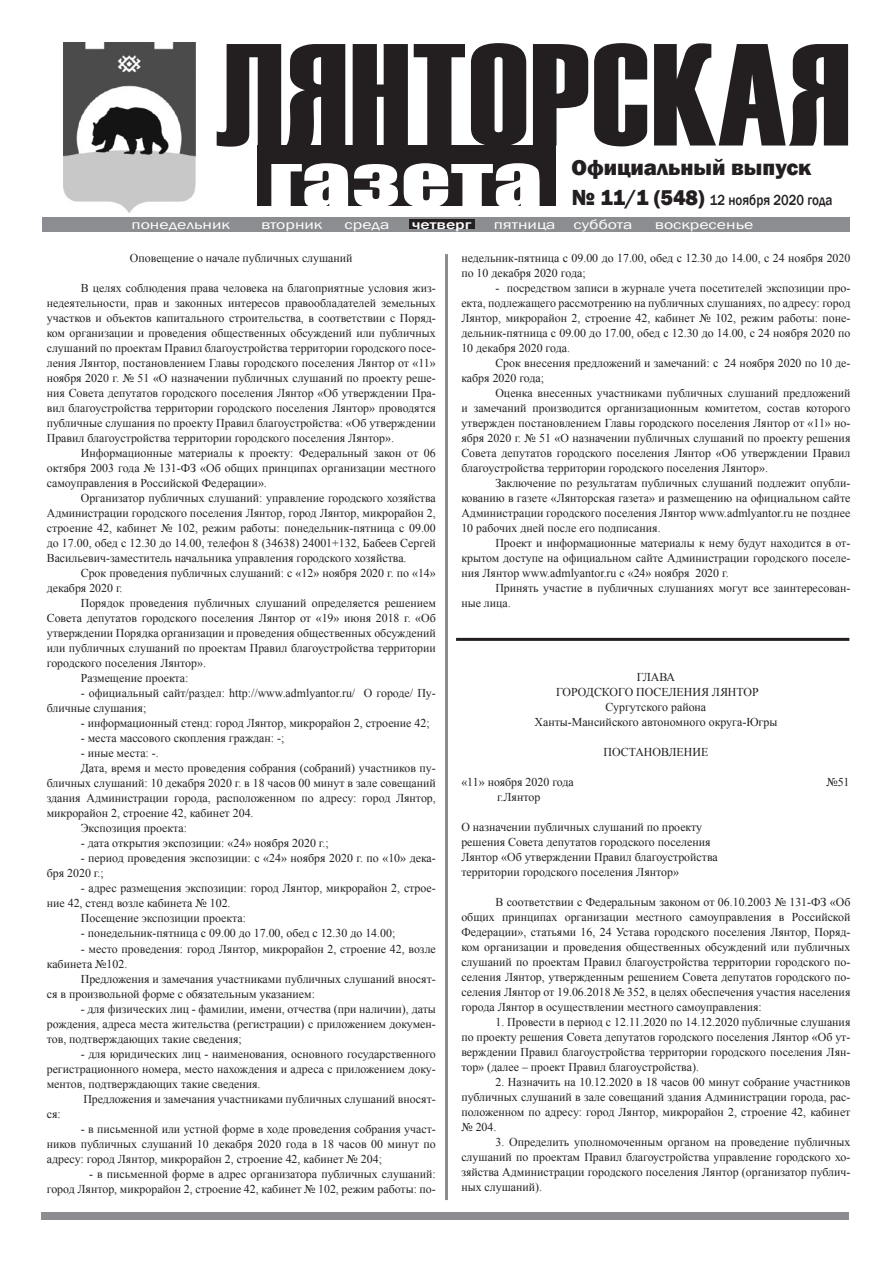
<style>
.page{position:relative;width:893px;height:1263px;background:#fff}
.page>*{position:absolute;margin:0;border:0;box-sizing:border-box;transform-origin:0 0}
.t1{font:144.9px "Haettenschweiler";letter-spacing:.01em;color:#231f20;scale:1.09 1}
.t2{font:66.75px "Impact";color:#fff;scale:1.47 1}
.t3{font:800 22.5px "Franklin Gothic";color:#231f20}
.t4{font:500 15px "Franklin Gothic";color:#231f20;scale:.87 1}
.t5{font:13.35px "Franklin Gothic";color:#fff;scale:1.33 1}
.t6{font:500 13.35px "Franklin Gothic";color:#fff;scale:1.33 1}
.t7{font:12px/15px "Times New Roman";color:#231f20;text-align:justify}
.s1{font-weight:800;font-size:22.5px}
.s2{font-weight:800;font-size:22.05px}
</style>
<div class="page">
<div style="left:258px;top:145px;width:298px;height:61px;background:#231f20"></div>
<img style="left:64px;top:43px;width:132px;height:170px">
<div style="left:41px;top:1213px;width:808px;height:7px;background:#8b8d90"></div>
<div style="left:43px;top:217px;width:807px;height:15px;background:#8b8d90"></div>
<div style="left:409px;top:220px;width:66px;height:9px;background:#231f20"></div>
<hr style="left:445px;top:254px;width:3px;height:946px;background:#8b8d90">
<hr style="left:456px;top:638px;width:393px;height:3px;background:#231f20">
<p class="t1" style="left:215px;top:-3px;width:586px">ЛЯНТОРСКАЯ</p>
<p class="t2" style="left:268px;top:129px;width:189px">газета</p>
<p class="t3" style="left:571px;top:153px;width:241px">Официальный выпуск</p>
<p class="t4" style="left:572px;top:191px;width:301px"><span class="s1">№ 11/1</span> <span class="s2">(548)</span> 12 ноября 2020 года</p>
<p class="t5" style="left:132px;top:216px;width:75px">понедельник</p>
<p class="t5" style="left:261px;top:216px;width:48px">вторник</p>
<p class="t5" style="left:345px;top:216px;width:35px">среда</p>
<p class="t6" style="left:412px;top:216px;width:46px">четверг</p>
<p class="t5" style="left:494px;top:216px;width:48px">пятница</p>
<p class="t5" style="left:573px;top:216px;width:46px">суббота</p>
<p class="t5" style="left:655px;top:216px;width:76px">воскресенье</p>
<p class="t7" style="left:130px;top:251px;width:224px">Оповещение о начале публичных слушаний</p>
<p class="t7" style="left:47px;top:281px;width:391px;text-indent:34px">В целях соблюдения права человека на благоприятные условия жиз&shy;недеятельности, прав и законных интересов правообладателей земельных участков и объектов капитального строительства, в соответствии с Поряд&shy;ком организации и проведения общественных обсуждений или публичных слушаний по проектам Правил благоустройства территории городского посе&shy;ления Лянтор, постановлением Главы городского поселения Лянтор от «11» ноября 2020 г. № 51 «О назначении публичных слушаний по проекту реше&shy;ния Совета депутатов городского поселения Лянтор «Об утверждении Пра&shy;вил благоустройства территории городского поселения Лянтор» проводятся публичные слушания по проекту Правил благоустройства: «Об утверждении Правил благоустройства территории городского поселения Лянтор».</p>
<p class="t7" style="left:47px;top:446px;width:391px;text-indent:34px">Информационные материалы к проекту: Федеральный закон от 06 октября 2003 года № 131-ФЗ «Об общих принципах организации местного самоуправления в Российской Федерации».</p>
<p class="t7" style="left:47px;top:491px;width:391px;text-indent:34px">Организатор публичных слушаний: управление городского хозяйства Администрации городского поселения Лянтор, город Лянтор, микрорайон 2, строение 42, кабинет № 102, режим работы: понедельник-пятница с 09.00 до 17.00, обед с 12.30 до 14.00, телефон 8 (34638) 24001+132, Бабеев Сергей Васильевич-заместитель начальника управления городского хозяйства.</p>
<p class="t7" style="left:47px;top:566px;width:391px;text-indent:34px">Срок проведения публичных слушаний: с «12» ноября 2020 г. по «14» декабря 2020 г.</p>
<p class="t7" style="left:47px;top:596px;width:391px;text-indent:34px">Порядок проведения публичных слушаний определяется решением Совета депутатов городского поселения Лянтор от «19» июня 2018 г. «Об утверждении Порядка организации и проведения общественных обсуждений или публичных слушаний по проектам Правил благоустройства территории городского поселения Лянтор».</p>
<p class="t7" style="left:81px;top:671px;width:109px">Размещение проекта:</p>
<p class="t7" style="left:47px;top:686px;width:391px;text-indent:34px">- официальный сайт/раздел: http://www.admlyantor.ru/ О городе/ Пу&shy;бличные слушания;</p>
<p class="t7" style="left:81px;top:716px;width:350px">- информационный стенд: город Лянтор, микрорайон 2, строение 42;</p>
<p class="t7" style="left:81px;top:731px;width:205px">- места массового скопления граждан: -;</p>
<p class="t7" style="left:81px;top:746px;width:80px">- иные места: -.</p>
<p class="t7" style="left:47px;top:761px;width:391px;text-indent:34px">Дата, время и место проведения собрания (собраний) участников пу&shy;бличных слушаний: 10 декабря 2020 г. в 18 часов 00 минут в зале совещаний здания Администрации города, расположенном по адресу: город Лянтор, микрорайон 2, строение 42, кабинет 204.</p>
<p class="t7" style="left:81px;top:821px;width:108px">Экспозиция проекта:</p>
<p class="t7" style="left:81px;top:836px;width:249px">- дата открытия экспозиции: «24» ноября 2020 г.;</p>
<p class="t7" style="left:47px;top:851px;width:391px;text-indent:34px">- период проведения экспозиции: с «24» ноября 2020 г. по «10» дека&shy;бря 2020 г.;</p>
<p class="t7" style="left:47px;top:881px;width:391px;text-indent:34px">- адрес размещения экспозиции: город Лянтор, микрорайон 2, строе&shy;ние 42, стенд возле кабинета № 102.</p>
<p class="t7" style="left:81px;top:911px;width:167px">Посещение экспозиции проекта:</p>
<p class="t7" style="left:81px;top:926px;width:316px">- понедельник-пятница с 09.00 до 17.00, обед с 12.30 до 14.00;</p>
<p class="t7" style="left:47px;top:941px;width:391px;text-indent:34px">- место проведения: город Лянтор, микрорайон 2, строение 42, возле кабинета №102.</p>
<p class="t7" style="left:47px;top:971px;width:391px;text-indent:34px">Предложения и замечания участниками публичных слушаний вносят&shy;ся в произвольной форме с обязательным указанием:</p>
<p class="t7" style="left:47px;top:1001px;width:391px;text-indent:34px">- для физических лиц - фамилии, имени, отчества (при наличии), даты рождения, адреса места жительства (регистрации) с приложением докумен&shy;тов, подтверждающих такие сведения;</p>
<p class="t7" style="left:47px;top:1046px;width:391px;text-indent:34px">- для юридических лиц - наименования, основного государственного регистрационного номера, место нахождения и адреса с приложением доку&shy;ментов, подтверждающих такие сведения.</p>
<p class="t7" style="left:83px;top:1091px;width:354px">Предложения и замечания участниками публичных слушаний вносят-</p>
<p class="t7" style="left:47px;top:1106px;width:16px">ся:</p>
<p class="t7" style="left:47px;top:1121px;width:391px;text-indent:34px">- в письменной или устной форме в ходе проведения собрания участ&shy;ников публичных слушаний 10 декабря 2020 года в 18 часов 00 минут по адресу: город Лянтор, микрорайон 2, строение 42, кабинет № 204;</p>
<p class="t7" style="left:47px;top:1166px;width:391px;text-align:right">- в письменной форме в адрес организатора публичных слушаний:<br>город Лянтор, микрорайон 2, строение 42, кабинет № 102, режим работы: по-</p>
<p class="t7" style="left:461px;top:251px;width:391px">недельник-пятница с 09.00 до 17.00, обед с 12.30 до 14.00, с 24 ноября 2020 по 10 декабря 2020 года;</p>
<p class="t7" style="left:461px;top:281px;width:391px;text-indent:34px">- посредством записи в журнале учета посетителей экспозиции про&shy;екта, подлежащего рассмотрению на публичных слушаниях, по адресу: город Лянтор, микрорайон 2, строение 42, кабинет № 102, режим работы: поне&shy;дельник-пятница с 09.00 до 17.00, обед с 12.30 до 14.00, с 24 ноября 2020 по 10 декабря 2020 года.</p>
<p class="t7" style="left:461px;top:356px;width:391px;text-indent:34px">Срок внесения предложений и замечаний: с 24 ноября 2020 по 10 де&shy;кабря 2020 года;</p>
<p class="t7" style="left:461px;top:386px;width:391px;text-indent:34px">Оценка внесенных участниками публичных слушаний предложений и замечаний производится организационным комитетом, состав которого утвержден постановлением Главы городского поселения Лянтор от «11» но&shy;ября 2020 г. № 51 «О назначении публичных слушаний по проекту решения Совета депутатов городского поселения Лянтор «Об утверждении Правил благоустройства территории городского поселения Лянтор».</p>
<p class="t7" style="left:461px;top:476px;width:391px;text-indent:34px">Заключение по результатам публичных слушаний подлежит опубли&shy;кованию в газете «Лянторская газета» и размещению на официальном сайте Администрации городского поселения Лянтор www.admlyantor.ru не позднее 10 рабочих дней после его подписания.</p>
<p class="t7" style="left:461px;top:536px;width:391px;text-indent:34px">Проект и информационные материалы к нему будут находится в от&shy;крытом доступе на официальном сайте Администрации городского поселе&shy;ния Лянтор www.admlyantor.ru с «24» ноября 2020 г.</p>
<p class="t7" style="left:461px;top:581px;width:391px;text-indent:34px">Принять участие в публичных слушаниях могут все заинтересован&shy;ные лица.</p>
<p class="t7" style="left:637px;top:669px;width:40px">ГЛАВА</p>
<p class="t7" style="left:556px;top:684px;width:204px">ГОРОДСКОГО ПОСЕЛЕНИЯ ЛЯНТОР</p>
<p class="t7" style="left:606px;top:699px;width:102px">Сургутского района</p>
<p class="t7" style="left:534px;top:714px;width:244px">Ханты-Мансийского автономного округа-Югры</p>
<p class="t7" style="left:603px;top:744px;width:106px">ПОСТАНОВЛЕНИЕ</p>
<p class="t7" style="left:461px;top:774px;width:114px">«11» ноября 2020 года</p>
<p class="t7" style="left:826px;top:774px;width:25px">№51</p>
<p class="t7" style="left:497px;top:789px;width:45px">г.Лянтор</p>
<p class="t7" style="left:461px;top:819px;width:242px">О назначении публичных слушаний по проекту</p>
<p class="t7" style="left:461px;top:834px;width:251px">решения Совета депутатов городского поселения</p>
<p class="t7" style="left:461px;top:849px;width:258px">Лянтор «Об утверждении Правил благоустройства</p>
<p class="t7" style="left:461px;top:864px;width:219px">территории городского поселения Лянтор»</p>
<p class="t7" style="left:461px;top:894px;width:391px;text-indent:34px">В соответствии с Федеральным законом от 06.10.2003 № 131-ФЗ «Об общих принципах организации местного самоуправления в Российской Федерации», статьями 16, 24 Устава городского поселения Лянтор, Поряд&shy;ком организации и проведения общественных обсуждений или публичных слушаний по проектам Правил благоустройства территории городского по&shy;селения Лянтор, утвержденным решением Совета депутатов городского по&shy;селения Лянтор от 19.06.2018 № 352, в целях обеспечения участия населения города Лянтор в осуществлении местного самоуправления:</p>
<p class="t7" style="left:461px;top:1014px;width:391px;text-indent:34px">1. Провести в период с 12.11.2020 по 14.12.2020 публичные слушания по проекту решения Совета депутатов городского поселения Лянтор «Об ут&shy;верждении Правил благоустройства территории городского поселения Лян&shy;тор» (далее – проект Правил благоустройства).</p>
<p class="t7" style="left:461px;top:1074px;width:391px;text-indent:34px">2. Назначить на 10.12.2020 в 18 часов 00 минут собрание участников публичных слушаний в зале совещаний здания Администрации города, рас&shy;положенном по адресу: город Лянтор, микрорайон 2, строение 42, кабинет № 204.</p>
<p class="t7" style="left:461px;top:1134px;width:391px;text-indent:34px">3. Определить уполномоченным органом на проведение публичных слушаний по проектам Правил благоустройства управление городского хо&shy;зяйства Администрации городского поселения Лянтор (организатор публич&shy;ных слушаний).</p>
</div>
